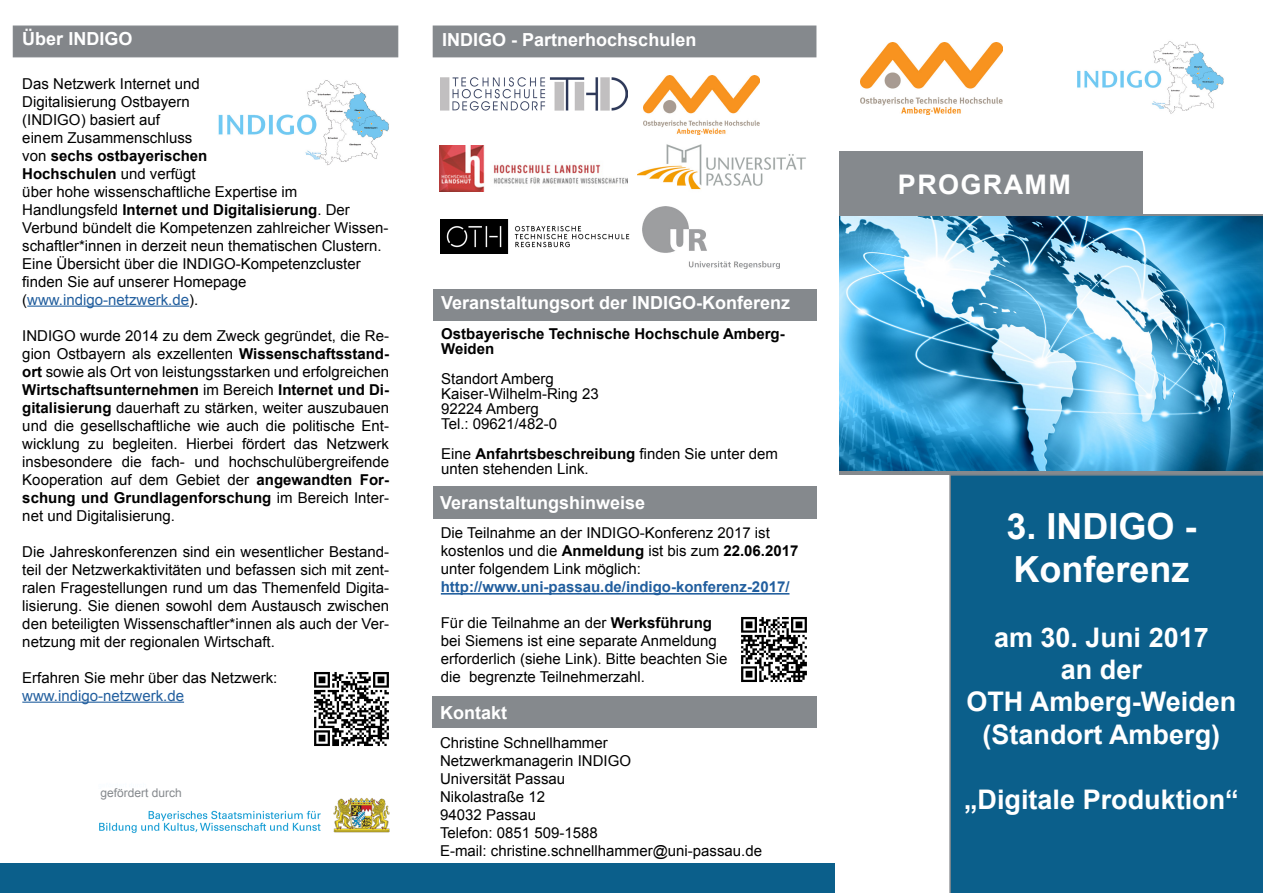
<style>
.page{position:relative;width:1263px;height:893px;background:#fff}
.page>*{position:absolute;margin:0;border:0;box-sizing:border-box;transform-origin:0 0}
.t1{font:700 36px/43.2px "Arial";color:#fff}
.t2{font:700 27px "Arial";color:#fff}
.t3{font:700 27px "Arial";letter-spacing:.05em;color:#fff}
.t4{font:700 18px "Arial";color:#fff}
.t5{font:15px/18px "Arial";color:#000}
.t6{font:15px "Arial";color:#215e9e}
.t7{font:700 15px "Arial";color:#215e9e}
.t8{font:700 15px "Arial";color:#000}
.t9{font:12px "Arial";color:#85898d}
.s1{font-weight:700}
.s2{color:#000}
</style>
<div class="page">
<div style="left:13px;top:26px;width:385px;height:31px;background:#83868a"></div>
<div style="left:0;top:863px;width:835px;height:30px;background:#0b5f8b"></div>
<div style="left:433px;top:26px;width:383px;height:31px;background:#85898d"></div>
<div style="left:433px;top:289px;width:383px;height:32px;background:#85898d"></div>
<div style="left:432px;top:696px;width:384px;height:32px;background:#85898d"></div>
<div style="left:840px;top:151px;width:303px;height:67px;background:#85898d"></div>
<hr style="left:841px;top:215px;width:422px;height:3px;background:#85898d">
<img style="left:840px;top:217px;width:423px;height:254px">
<hr style="left:840px;top:471px;width:423px;height:3px;background:#85898d">
<div style="left:949px;top:474px;width:314px;height:419px;background:#0b5f8b"></div>
<div style="left:433px;top:487px;width:383px;height:32px;background:#85898d"></div>
<img style="left:741px;top:617px;width:66px;height:65px">
<img style="left:314px;top:672px;width:75px;height:74px">
<img style="left:643px;top:75px;width:117px;height:60px">
<img style="left:440px;top:77px;width:187px;height:34px">
<img style="left:440px;top:146px;width:188px;height:45px">
<img style="left:637px;top:144px;width:169px;height:46px">
<img style="left:441px;top:220px;width:189px;height:33px">
<img style="left:643px;top:206px;width:137px;height:63px">
<img style="left:99px;top:798px;width:290px;height:35px">
<img style="left:860px;top:43px;width:142px;height:72px">
<img style="left:1077px;top:41px;width:147px;height:73px">
<img style="left:218px;top:80px;width:171px;height:85px">
<hr style="left:27px;top:306px;width:162px;height:1px;background:#215e9e">
<hr style="left:22px;top:702px;width:162px;height:1px;background:#215e9e">
<div style="left:963px;top:512px;width:276px;height:351px;background:#0b5f8b"></div>
<hr style="left:441px;top:593px;width:348px;height:2px;background:#215e9e">
<p class="t4" style="left:22px;top:27px;width:112px">Über INDIGO</p>
<p class="t5" style="left:22px;top:74px;width:179px">Das Netzwerk Internet und<br>Digitalisierung Ostbayern (INDIGO) basiert auf</p>
<p class="t5" style="left:22px;top:128px;width:277px">einem Zusammenschluss<br>von <span class="s1">sechs ostbayerischen<br>Hochschulen</span> und verfügt<br>über hohe wissenschaftliche Expertise im</p>
<p class="t5" style="left:22px;top:200px;width:368px">Handlungsfeld <span class="s1">Internet und Digitalisierung</span>. Der Verbund bündelt die Kompetenzen zahlreicher Wissen&shy;schaftler*innen in derzeit neun thematischen Clustern.<br>Eine Übersicht über die INDIGO-Kompetenzcluster finden Sie auf unserer Homepage</p>
<p class="t6" style="left:22px;top:289px;width:177px"><span class="s2">(</span>www.indigo-netzwerk.de<span class="s2">).</span></p>
<p class="t5" style="left:22px;top:326px;width:368px;text-align:justify">INDIGO wurde 2014 zu dem Zweck gegründet, die Re&shy;gion Ostbayern als exzellenten <span class="s1">Wissenschaftsstand&shy;ort</span> sowie als Ort von leistungsstarken und erfolgreichen <span class="s1">Wirtschaftsunternehmen</span> im Bereich <span class="s1">Internet und Di&shy;gitalisierung</span> dauerhaft zu stärken, weiter auszubauen und die gesellschaftliche wie auch die politische Ent&shy;wicklung zu begleiten. Hierbei fördert das Netzwerk insbesondere die fach- und hochschulübergreifende Kooperation auf dem Gebiet der <span class="s1">angewandten For&shy;schung und Grundlagenforschung</span> im Bereich Inter&shy;net und Digitalisierung.</p>
<p class="t5" style="left:22px;top:542px;width:368px;text-align:justify">Die Jahreskonferenzen sind ein wesentlicher Bestand&shy;teil der Netzwerkaktivitäten und befassen sich mit zent&shy;ralen Fragestellungen rund um das Themenfeld Digita&shy;lisierung. Sie dienen sowohl dem Austausch zwischen den beteiligten Wissenschaftler*innen als auch der Ver&shy;netzung mit der regionalen Wirtschaft.</p>
<p class="t5" style="left:22px;top:668px;width:257px">Erfahren Sie mehr über das Netzwerk:</p>
<p class="t6" style="left:22px;top:685px;width:163px">www.indigo-netzwerk.de</p>
<p class="t9" style="left:101px;top:785px;width:83px">gefördert durch</p>
<p class="t4" style="left:442px;top:28px;width:256px">INDIGO - Partnerhochschulen</p>
<p class="t4" style="left:441px;top:291px;width:351px">Veranstaltungsort der INDIGO-Konferenz</p>
<p class="t8" style="left:441px;top:324px;width:345px">Ostbayerische Technische Hochschule Amberg-</p>
<p class="t8" style="left:441px;top:339px;width:55px">Weiden</p>
<p class="t5" style="left:441px;top:370px;width:114px">Standort Amberg</p>
<p class="t5" style="left:441px;top:385px;width:159px">Kaiser-Wilhelm-Ring 23</p>
<p class="t5" style="left:441px;top:400px;width:99px">92224 Amberg</p>
<p class="t5" style="left:441px;top:415px;width:117px">Tel.: 09621/482-0</p>
<p class="t5" style="left:441px;top:446px;width:338px;line-height:15px">Eine <span class="s1">Anfahrtsbeschreibung</span> finden Sie unter dem unten stehenden Link.</p>
<p class="t4" style="left:440px;top:490px;width:207px">Veranstaltungshinweise</p>
<p class="t5" style="left:441px;top:524px;width:331px">Die Teilnahme an der INDIGO-Konferenz 2017 ist</p>
<p class="t5" style="left:441px;top:542px;width:359px">kostenlos und die <span class="s1">Anmeldung</span> ist bis zum <span class="s1">22.06.2017 </span>unter folgendem Link möglich:</p>
<p class="t7" style="left:441px;top:577px;width:350px">http://www.uni-passau.de/indigo-konferenz-2017/</p>
<p class="t5" style="left:441px;top:614px;width:288px">Für die Teilnahme an der <span class="s1">Werksführung </span>bei Siemens ist eine separate Anmeldung erforderlich (siehe Link). Bitte beachten Sie die begrenzte Teilnehmerzahl.</p>
<p class="t4" style="left:440px;top:700px;width:68px">Kontakt</p>
<p class="t5" style="left:440px;top:734px;width:169px">Christine Schnellhammer</p>
<p class="t5" style="left:440px;top:752px;width:192px">Netzwerkmanagerin INDIGO</p>
<p class="t5" style="left:440px;top:770px;width:127px">Universität Passau</p>
<p class="t5" style="left:440px;top:788px;width:107px">Nikolastraße 12</p>
<p class="t5" style="left:440px;top:806px;width:97px">94032 Passau</p>
<p class="t5" style="left:440px;top:824px;width:159px">Telefon: 0851 509-1588</p>
<p class="t5" style="left:440px;top:842px;width:323px">E-mail: christine.schnellhammer@uni-passau.de</p>
<p class="t3" style="left:898px;top:167px;width:174px">PROGRAMM</p>
<p class="t1" style="left:1006px;top:505px;width:192px">3. INDIGO -<br>Konferenz</p>
<p class="t2" style="left:994px;top:619px;width:216px">am 30. Juni 2017</p>
<p class="t2" style="left:1061px;top:651px;width:83px">an der</p>
<p class="t2" style="left:966px;top:684px;width:272px">OTH Amberg-Weiden</p>
<p class="t2" style="left:983px;top:716px;width:239px">(Standort Amberg)</p>
<p class="t2" style="left:964px;top:781px;width:276px">„Digitale Produktion“</p>
</div>
